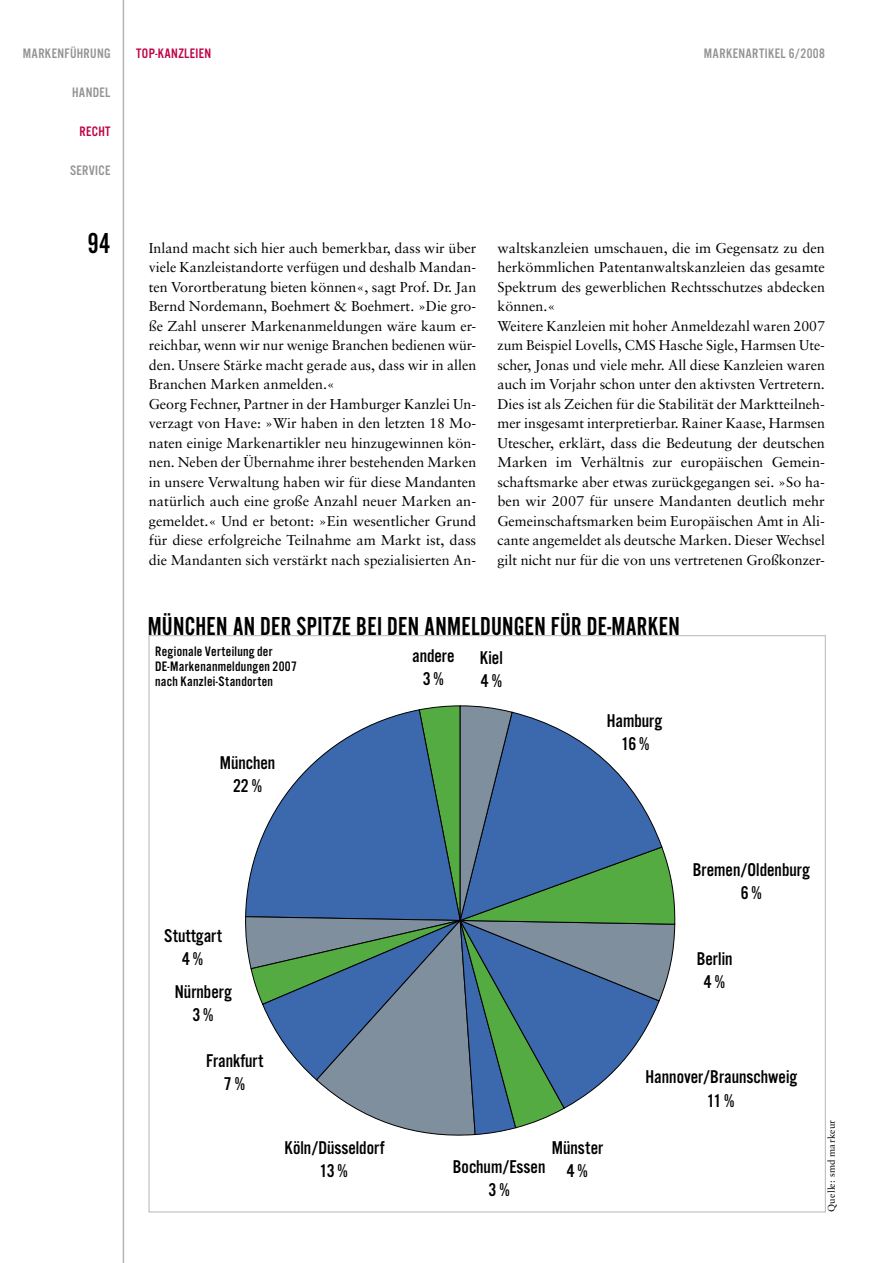
<style>
.page{position:relative;width:893px;height:1263px;background:#fff}
.page>*{position:absolute;margin:0;border:0;box-sizing:border-box;transform-origin:0 0}
.t1{font:30px "Alternate Got No 2 D";color:#000}
.t2{font:27px "Alternate Got No 2 D";letter-spacing:.01em;color:#000}
.t3{font:19.2px/23.1px "Alternate Got No 3 D";color:#000;text-align:center}
.t4{font:14.25px/19.5px "Sabon";color:#000}
.t5{font:14.25px/15px "Alternate Got No 3 D";letter-spacing:.02em;color:#000}
.t6{font:14.25px "Alternate Got No 3 D";letter-spacing:.025em;color:#939393}
.t7{font:14.25px "Alternate Got No 3 D";letter-spacing:.025em;color:#c00045}
.t8{font:9.75px "Sabon";letter-spacing:.02em;color:#000}
</style>
<div class="page">
<hr style="left:123px;top:0;width:1px;height:1263px;background:#b6b6b6">
<svg style="left:245px;top:705px;width:430px;height:431px"></svg>
<p class="t6" style="left:23px;top:46px;width:89px">MARKENFÜHRUNG</p>
<p class="t6" style="left:72px;top:85px;width:40px">HANDEL</p>
<p class="t7" style="left:79px;top:124px;width:33px">RECHT</p>
<p class="t6" style="left:70px;top:163px;width:42px">SERVICE</p>
<h1 class="t1" style="left:88px;top:227px;width:25px">94</h1>
<p class="t7" style="left:136px;top:46px;width:77px">TOP-KANZLEIEN</p>
<p class="t6" style="left:704px;top:46px;width:123px">MARKENARTIKEL 6/2008</p>
<p class="t4" style="left:149px;top:238px;width:329px">Inland macht sich hier auch bemerkbar, dass wir über viele Kanzleistandorte verfügen und deshalb Mandan&shy;ten Vorortberatung bieten können«, sagt Prof. Dr. Jan Bernd Nordemann, Boehmert &amp; Boehmert. »Die gro&shy;ße Zahl unserer Markenanmeldungen wäre kaum er&shy;reichbar, wenn wir nur wenige Branchen bedienen wür&shy;den. Unsere Stärke macht gerade aus, dass wir in allen Branchen Marken anmelden.«<br>Georg Fechner, Partner in der Hamburger Kanzlei Un&shy;verzagt von Have: »Wir haben in den letzten 18 Mo&shy;naten einige Markenartikler neu hinzugewinnen kön&shy;nen. Neben der Übernahme ihrer bestehenden Marken in unsere Verwaltung haben wir für diese Mandanten natürlich auch eine große Anzahl neuer Marken an&shy;gemeldet.« Und er betont: »Ein wesentlicher Grund für diese erfolgreiche Teilnahme am Markt ist, dass die Mandanten sich verstärkt nach spezialisierten An-</p>
<p class="t4" style="left:497px;top:238px;width:329px">waltskanzleien umschauen, die im Gegensatz zu den herkömmlichen Patentanwaltskanzleien das gesamte Spektrum des gewerblichen Rechtsschutzes abdecken können.«<br>Weitere Kanzleien mit hoher Anmeldezahl waren 2007 zum Beispiel Lovells, CMS Hasche Sigle, Harmsen Ute&shy;scher, Jonas und viele mehr. All diese Kanzleien waren auch im Vorjahr schon unter den aktivsten Vertretern.<br>Dies ist als Zeichen für die Stabilität der Marktteilneh&shy;mer insgesamt interpretierbar. Rainer Kaase, Harmsen Utescher, erklärt, dass die Bedeutung der deutschen Marken im Verhältnis zur europäischen Gemein&shy;schaftsmarke aber etwas zurückgegangen sei. »So ha&shy;ben wir 2007 für unsere Mandanten deutlich mehr Gemeinschaftsmarken beim Europäischen Amt in Ali&shy;cante angemeldet als deutsche Marken. Dieser Wechsel gilt nicht nur für die von uns vertretenen Großkonzer-</p>
<h2 class="t2" style="left:148px;top:613px;width:534px">MÜNCHEN AN DER SPITZE BEI DEN ANMELDUNGEN FÜR DE-MARKEN</h2>
<p class="t5" style="left:155px;top:644px;width:143px">Regionale Verteilung der<br>DE-Markenanmeldungen 2007 nach Kanzlei-Standorten</p>
<h3 class="t3" style="left:412px;top:644px;width:44px">andere<br>3 %</h3>
<h3 class="t3" style="left:480px;top:646px;width:24px;text-align:left">Kiel<br>4 %</h3>
<h3 class="t3" style="left:220px;top:751px;width:57px">München<br>22 %</h3>
<h3 class="t3" style="left:607px;top:709px;width:57px">Hamburg<br>16%</h3>
<h3 class="t3" style="left:164px;top:924px;width:59px">Stuttgart<br>4 %</h3>
<h3 class="t3" style="left:175px;top:980px;width:58px">Nürnberg<br>3 %</h3>
<h3 class="t3" style="left:206px;top:1049px;width:59px">Frankfurt<br>7 %</h3>
<h3 class="t3" style="left:285px;top:1136px;width:101px">Köln/Düsseldorf<br>13%</h3>
<h3 class="t3" style="left:453px;top:1137px;width:152px;line-height:19.5px;text-align:left;text-indent:99px">Münster<br>Bochum/Essen 4 %</h3>
<h3 class="t3" style="left:489px;top:1178px;width:23px">3 %</h3>
<h3 class="t3" style="left:693px;top:858px;width:118px">Bremen/Oldenburg<br>6 %</h3>
<h3 class="t3" style="left:697px;top:947px;width:37px">Berlin<br>4 %</h3>
<h3 class="t3" style="left:646px;top:1065px;width:153px">Hannover/Braunschweig<br>11%</h3>
<p class="t8" style="left:825px;top:1212px;width:94px;rotate:-90deg">Quelle: smd markeur</p>
</div>
